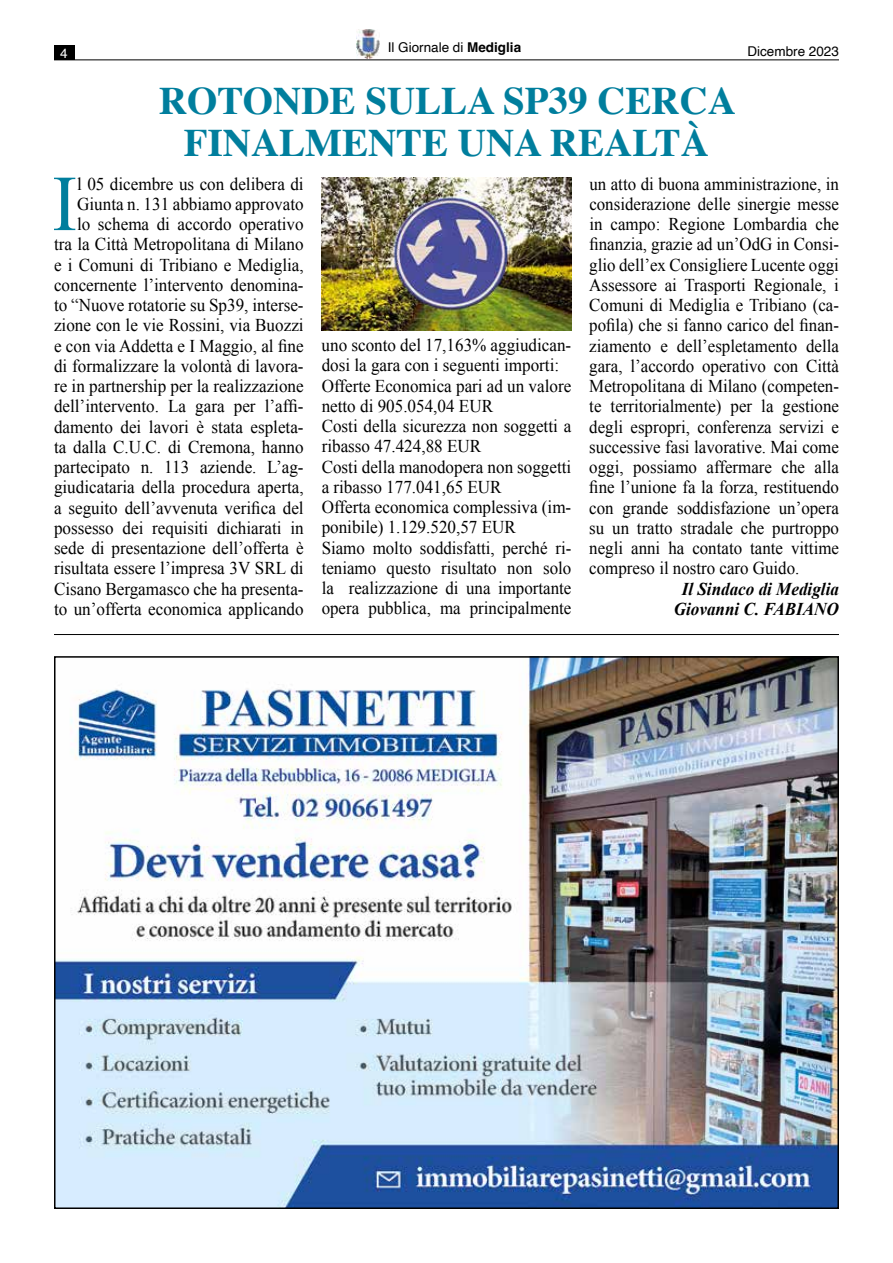
<style>
.page{position:relative;width:893px;height:1263px;background:#fff}
.page>*{position:absolute;margin:0;border:0;box-sizing:border-box;transform-origin:0 0}
.t1{font:79.2px "Times New Roman";color:#007e9d;scale:.95 1}
.t2{font:700 39px/42px "Times";color:#007e9d;text-align:center}
.t3{font:18px/20.2px "Times New Roman";color:#000;text-align:right;scale:.95 1}
.t4{font:18px/20.2px "Times New Roman";color:#000;text-align:justify;scale:.94 1}
.t5{font:italic 700 18px/20.2px "Times New Roman";color:#000;text-align:center;scale:.95 1}
.t6{font:13.5px "Helvetica";color:#000}
.t7{font:13.5px "Helvetica";color:#fff}
.s1{font-weight:700}
</style>
<div class="page">
<img style="left:356px;top:30px;width:24px;height:28px">
<div style="left:54px;top:46px;width:20px;height:14px;background:#000"></div>
<hr style="left:54px;top:59px;width:785px;height:1px;background:#000">
<img style="left:57px;top:659px;width:779px;height:547px">
<hr style="left:54px;top:634px;width:785px;height:1px;background:#000">
<img style="left:322px;top:177px;width:249px;height:153px">
<p class="t7" style="left:60px;top:43px;width:9px">4</p>
<p class="t6" style="left:388px;top:37px;width:135px">Il Giornale di <span class="s1">Mediglia</span></p>
<h2 class="t2" style="left:159px;top:76px;width:578px">ROTONDE SULLA SP39 CERCA<br>FINALMENTE UNA REALTÀ</h2>
<p class="t6" style="left:747px;top:41px;width:93px">Dicembre 2023</p>
<p class="t3" style="left:54px;top:173px;width:264px">l 05 dicembre us con delibera di Giunta n. 131 abbiamo approvato<br>lo schema di accordo operativo<br>tra la Città Metropolitana di Milano e i Comuni di Tribiano e Mediglia, concernente l’intervento denomina&shy;to “Nuove rotatorie su Sp39, interse&shy;zione con le vie Rossini, via Buozzi e con via Addetta e I Maggio, al fine di formalizzare la volontà di lavora&shy;re in partnership per la realizzazione dell’intervento. La gara per l’affi&shy;damento dei lavori è stata espleta&shy;ta dalla C.U.C. di Cremona, hanno partecipato n. 113 aziende. L’ag&shy;giudicataria della procedura aperta, a seguito dell’avvenuta verifica del possesso dei requisiti dichiarati in sede di presentazione dell’offerta è risultata essere l’impresa 3V SRL di Cisano Bergamasco che ha presenta&shy;to un’offerta economica applicando</p>
<h1 class="t1" style="left:52px;top:150px;width:28px">I</h1>
<p class="t3" style="left:322px;top:335px;width:264px;text-align:left">uno sconto del 17,163% aggiudican&shy;dosi la gara con i seguenti importi:<br>Offerte Economica pari ad un valore netto di 905.054,04 EUR<br>Costi della sicurezza non soggetti a ribasso 47.424,88 EUR<br>Costi della manodopera non soggetti a ribasso 177.041,65 EUR<br>Offerta economica complessiva (im&shy;ponibile) 1.129.520,57 EUR<br>Siamo molto soddisfatti, perché ri&shy;teniamo questo risultato non solo la realizzazione di una importante opera pubblica, ma principalmente</p>
<p class="t4" style="left:589px;top:173px;width:267px">un atto di buona amministrazione, in considerazione delle sinergie messe in campo: Regione Lombardia che finanzia, grazie ad un’OdG in Consi&shy;glio dell’ex Consigliere Lucente oggi Assessore ai Trasporti Regionale, i Comuni di Mediglia e Tribiano (ca&shy;pofila) che si fanno carico del finan&shy;ziamento e dell’espletamento della gara, l’accordo operativo con Città Metropolitana di Milano (competen&shy;te territorialmente) per la gestione degli espropri, conferenza servizi e successive fasi lavorative. Mai come oggi, possiamo affermare che alla fine l’unione fa la forza, restituendo con grande soddisfazione un’opera su un tratto stradale che purtroppo negli anni ha contato tante vittime compreso il nostro caro Guido.</p>
<p class="t5" style="left:674px;top:578px;width:175px">Il Sindaco di Mediglia<br>Giovanni C. FABIANO</p>
</div>
